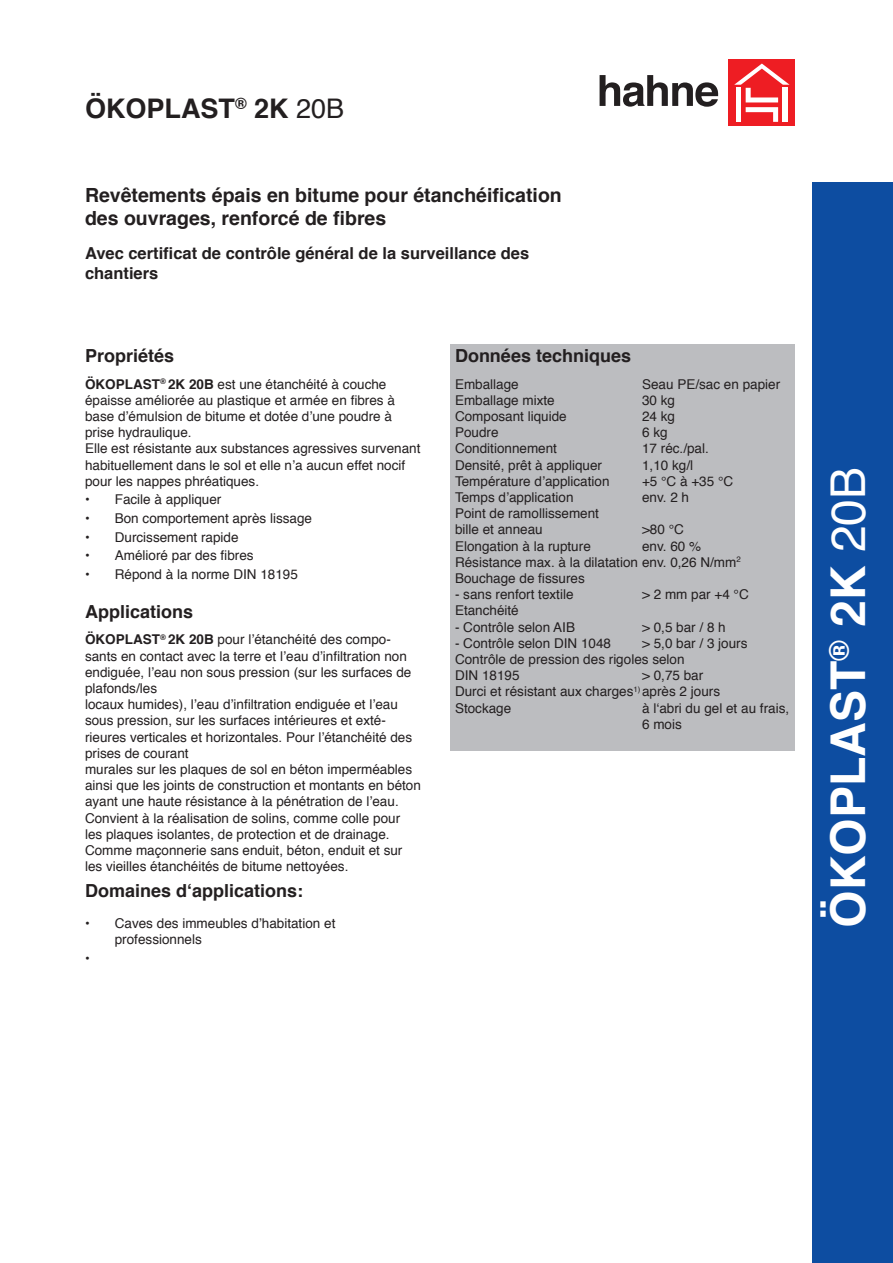
<style>
.page{position:relative;width:893px;height:1263px;background:#fff}
.page>*{position:absolute;margin:0;border:0;box-sizing:border-box;transform-origin:0 0}
.t1{font:700 48px "Helvetica";color:#fff}
.t2{font:700 27px "Helvetica";color:#231f20}
.t3{font:700 19.5px/23.4px "Helvetica";color:#231f20}
.t4{font:700 18px "Helvetica";color:#231f20}
.t5{font:700 16.5px/19.8px "Helvetica";color:#231f20}
.t6{font:13.5px/16.2px "Helvetica";color:#231f20}
.t7{font:700 13.5px "Helvetica";color:#231f20}
.s1{font-weight:400}
.s2{font-weight:700}
</style>
<div class="page">
<div style="left:729px;top:60px;width:66px;height:66px;background:#ee1d23"></div>
<svg style="left:734px;top:64px;width:56px;height:58px"></svg>
<div style="left:783px;top:88px;width:5px;height:34px;background:#fff"></div>
<svg style="left:600px;top:75px;width:118px;height:32px"></svg>
<div style="left:812px;top:183px;width:81px;height:1080px;background:#0d4da1"></div>
<div style="left:451px;top:344px;width:344px;height:30px;background:#bcbdc0"></div>
<div style="left:451px;top:374px;width:344px;height:359px;background:#bcbdc0"></div>
<div style="left:451px;top:733px;width:344px;height:17px;background:#bcbdc0"></div>
<p class="t2" style="left:85px;top:87px;width:261px">ÖKOPLAST<sup>®</sup> 2K <span class="s1">20B</span></p>
<p class="t3" style="left:85px;top:183px;width:478px">Revêtements épais en bitume pour étanchéification des ouvrages, renforcé de fibres</p>
<p class="t5" style="left:85px;top:243px;width:446px">Avec certificat de contrôle général de la surveillance des chantiers</p>
<p class="t4" style="left:85px;top:341px;width:91px">Propriétés</p>
<p class="t6" style="left:85px;top:376px;width:311px"><span class="s2">ÖKOPLAST</span><sup>®</sup> <span class="s2">2K 20B</span> est une étanchéité à couche épaisse améliorée au plastique et armée en fibres à base d’émulsion de bitume et dotée d’une poudre à prise hydraulique.</p>
<p class="t6" style="left:85px;top:441px;width:337px">Elle est résistante aux substances agressives survenant habituellement dans le sol et elle n’a aucun effet nocif pour les nappes phréatiques.</p>
<p class="t7" style="left:85px;top:489px;width:6px">•</p>
<p class="t6" style="left:115px;top:492px;width:108px">Facile à appliquer</p>
<p class="t7" style="left:85px;top:507px;width:6px">•</p>
<p class="t6" style="left:115px;top:511px;width:199px">Bon comportement après lissage</p>
<p class="t7" style="left:85px;top:526px;width:6px">•</p>
<p class="t6" style="left:115px;top:529px;width:125px">Durcissement rapide</p>
<p class="t7" style="left:85px;top:545px;width:6px">•</p>
<p class="t6" style="left:115px;top:548px;width:140px">Amélioré par des fibres</p>
<p class="t7" style="left:85px;top:563px;width:6px">•</p>
<p class="t6" style="left:115px;top:566px;width:185px">Répond à la norme DIN 18195</p>
<p class="t4" style="left:85px;top:597px;width:110px">Applications</p>
<p class="t6" style="left:85px;top:632px;width:328px"><span class="s2">ÖKOPLAST</span><sup>®</sup> <span class="s2">2K 20B</span> pour l’étanchéité des compo&shy;sants en contact avec la terre et l’eau d’infiltration non endiguée, l’eau non sous pression (sur les surfaces de plafonds/les</p>
<p class="t6" style="left:85px;top:697px;width:329px">locaux humides), l’eau d’infiltration endiguée et l’eau sous pression, sur les surfaces intérieures et exté&shy;rieures verticales et horizontales. Pour l’étanchéité des prises de courant</p>
<p class="t6" style="left:85px;top:761px;width:337px">murales sur les plaques de sol en béton imperméables ainsi que les joints de construction et montants en béton ayant une haute résistance à la pénétration de l’eau.</p>
<p class="t6" style="left:85px;top:810px;width:317px">Convient à la réalisation de solins, comme colle pour les plaques isolantes, de protection et de drainage.</p>
<p class="t6" style="left:85px;top:842px;width:319px">Comme maçonnerie sans enduit, béton, enduit et sur les vieilles étanchéités de bitume nettoyées.</p>
<p class="t4" style="left:85px;top:876px;width:220px">Domaines d‘applications:</p>
<p class="t7" style="left:85px;top:912px;width:6px">•</p>
<p class="t6" style="left:115px;top:916px;width:222px">Caves des immeubles d’habitation et professionnels</p>
<p class="t7" style="left:85px;top:947px;width:6px">•</p>
<p class="t4" style="left:455px;top:341px;width:178px">Données techniques</p>
<p class="t6" style="left:455px;top:376px;width:65px">Emballage</p>
<p class="t6" style="left:455px;top:392px;width:101px">Emballage mixte</p>
<p class="t6" style="left:455px;top:409px;width:113px">Composant liquide</p>
<p class="t6" style="left:455px;top:425px;width:45px">Poudre</p>
<p class="t6" style="left:455px;top:441px;width:104px">Conditionnement</p>
<p class="t6" style="left:455px;top:457px;width:149px">Densité, prêt à appliquer</p>
<p class="t6" style="left:455px;top:473px;width:156px">Température d’application</p>
<p class="t6" style="left:455px;top:490px;width:120px">Temps d’application</p>
<p class="t6" style="left:455px;top:506px;width:146px">Point de ramollissement</p>
<p class="t6" style="left:455px;top:522px;width:89px">bille et anneau</p>
<p class="t6" style="left:455px;top:538px;width:137px">Elongation à la rupture</p>
<p class="t6" style="left:455px;top:554px;width:287px">Résistance max. à la dilatation env. 0,26 N/mm<sup>2</sup></p>
<p class="t6" style="left:455px;top:571px;width:131px">Bouchage de fissures</p>
<p class="t6" style="left:455px;top:587px;width:120px">- sans renfort textile</p>
<p class="t6" style="left:455px;top:603px;width:65px">Etanchéité</p>
<p class="t6" style="left:455px;top:619px;width:122px">- Contrôle selon AIB</p>
<p class="t6" style="left:455px;top:635px;width:158px">- Contrôle selon DIN 1048</p>
<p class="t6" style="left:455px;top:652px;width:231px">Contrôle de pression des rigoles selon</p>
<p class="t6" style="left:455px;top:668px;width:66px">DIN 18195</p>
<p class="t6" style="left:455px;top:684px;width:267px">Durci et résistant aux charges<sup>1)</sup> après 2 jours</p>
<p class="t6" style="left:455px;top:700px;width:58px">Stockage</p>
<p class="t6" style="left:642px;top:376px;width:140px">Seau PE/sac en papier</p>
<p class="t6" style="left:642px;top:392px;width:35px">30 kg</p>
<p class="t6" style="left:642px;top:409px;width:35px">24 kg</p>
<p class="t6" style="left:642px;top:425px;width:27px">6 kg</p>
<p class="t6" style="left:642px;top:441px;width:68px">17 réc./pal.</p>
<p class="t6" style="left:642px;top:457px;width:53px">1,10 kg/l</p>
<p class="t6" style="left:642px;top:473px;width:93px">+5 °C à +35 °C</p>
<p class="t6" style="left:642px;top:490px;width:49px">env. 2 h</p>
<p class="t6" style="left:642px;top:522px;width:43px">&gt;80 °C</p>
<p class="t6" style="left:642px;top:538px;width:61px">env. 60 %</p>
<p class="t6" style="left:642px;top:587px;width:108px">&gt; 2 mm par +4 °C</p>
<p class="t6" style="left:642px;top:619px;width:85px">&gt; 0,5 bar / 8 h</p>
<p class="t6" style="left:642px;top:635px;width:107px">&gt; 5,0 bar / 3 jours</p>
<p class="t6" style="left:642px;top:668px;width:63px">&gt; 0,75 bar</p>
<p class="t6" style="left:642px;top:700px;width:149px">à l‘abri du gel et au frais,<br>6 mois</p>
<p class="t1" style="left:810px;top:928px;width:462px;rotate:-90deg">ÖKOPLAST<sup>®</sup> 2K <span class="s1">20B</span></p>
</div>
